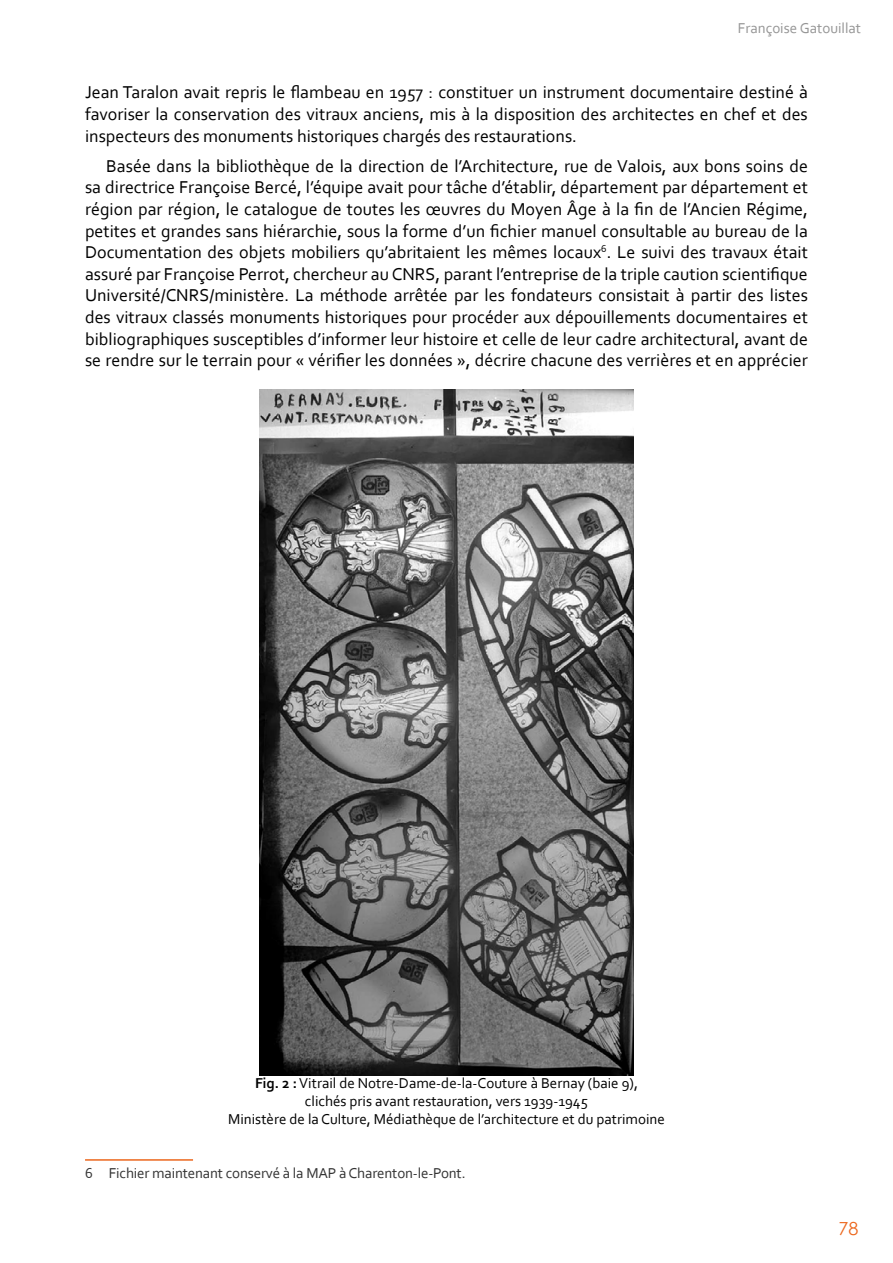
<style>
.page{position:relative;width:893px;height:1263px;background:#fff}
.page>*{position:absolute;margin:0;border:0;box-sizing:border-box;transform-origin:0 0}
.t1{font:18px/21.6px "Corbel";color:#000;text-align:justify}
.t2{font:18px "Century Gothic";color:#ec671d}
.t3{font:15px/18px "Corbel";color:#000;text-align:center}
.t4{font:15px "Corbel";letter-spacing:-.01em;color:#333}
.t5{font:15px "Corbel";color:#969696}
.s1{font-weight:700}
</style>
<div class="page">
<hr style="left:85px;top:1159px;width:108px;height:2px;background:#ec671d">
<img style="left:260px;top:389px;width:373px;height:686px">
<p class="t5" style="left:738px;top:19px;width:125px">Françoise Gatouillat</p>
<p class="t1" style="left:85px;top:81px;width:724px">Jean Taralon avait repris le flambeau en 1957 : constituer un instrument documentaire destiné à favoriser la conservation des vitraux anciens, mis à la disposition des architectes en chef et des inspecteurs des monuments historiques chargés des restaurations.</p>
<p class="t1" style="left:85px;top:155px;width:724px;text-indent:21px">Basée dans la bibliothèque de la direction de l’Architecture, rue de Valois, aux bons soins de sa directrice Françoise Bercé, l’équipe avait pour tâche d’établir, département par département et région par région, le catalogue de toutes les œuvres du Moyen Âge à la fin de l’Ancien Régime, petites et grandes sans hiérarchie, sous la forme d’un fichier manuel consultable au bureau de la Documentation des objets mobiliers qu’abritaient les mêmes locaux<sup>6</sup>. Le suivi des travaux était assuré par Françoise Perrot, chercheur au CNRS, parant l’entreprise de la triple caution scientifique Université/CNRS/ministère. La méthode arrêtée par les fondateurs consistait à partir des listes des vitraux classés monuments historiques pour procéder aux dépouillements documentaires et bibliographiques susceptibles d’informer leur histoire et celle de leur cadre architectural, avant de se rendre sur le terrain pour « vérifier les données », décrire chacune des verrières et en apprécier</p>
<p class="t3" style="left:228px;top:1073px;width:438px"><span class="s1">Fig. 2 :</span> Vitrail de Notre-Dame-de-la-Couture à Bernay (baie 9),<br>clichés pris avant restauration, vers 1939-1945<br>Ministère de la Culture, Médiathèque de l’architecture et du patrimoine</p>
<p class="t4" style="left:85px;top:1164px;width:382px">6 Fichier maintenant conservé à la MAP à Charenton-le-Pont.</p>
<p class="t2" style="left:838px;top:1215px;width:21px">78</p>
</div>
